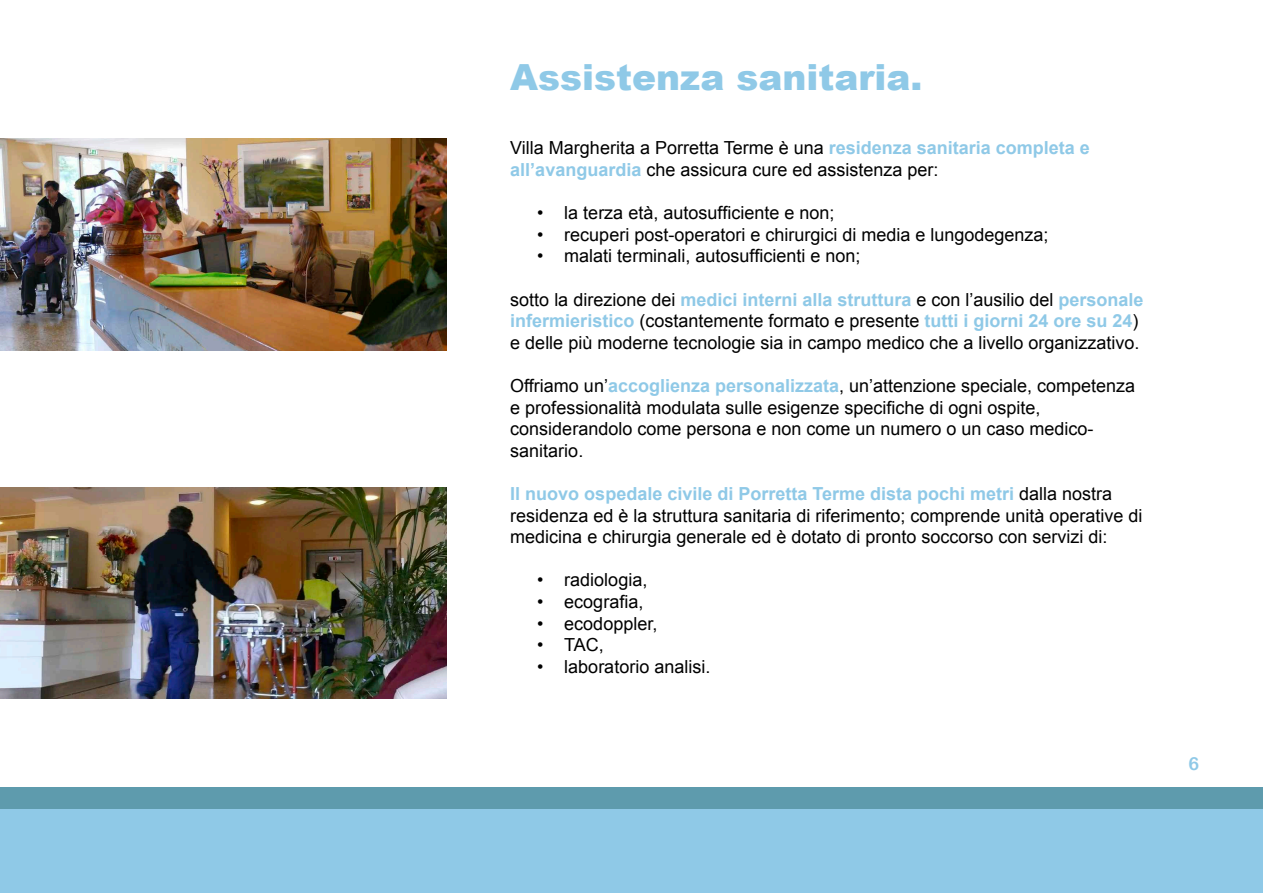
<style>
.page{position:relative;width:1263px;height:893px;background:#fff}
.page>*{position:absolute;margin:0;border:0;box-sizing:border-box;transform-origin:0 0}
.t1{font:900 36px "Arial";color:#8fc9e7}
.t2{font:18px/21.6px "Arial";color:#000}
.t3{font:18px "Arial Rounded MT Bold";color:#8fc9e7}
.s1{font-weight:700;color:#8fc9e7}
</style>
<div class="page">
<div style="left:0;top:809px;width:1263px;height:84px;background:#8fc9e7"></div>
<div style="left:0;top:788px;width:1263px;height:21px;background:#5e9bad"></div>
<img style="left:0;top:139px;width:446px;height:211px">
<img style="left:0;top:488px;width:446px;height:211px">
<p class="t1" style="left:510px;top:51px;width:413px">Assistenza sanitaria.</p>
<p class="t2" style="left:510px;top:137px;width:581px">Villa Margherita a Porretta Terme è una <span class="s1">residenza sanitaria completa e all’avanguardia</span> che assicura cure ed assistenza per:</p>
<p class="t2" style="left:537px;top:202px;width:299px">• la terza età, autosufficiente e non;</p>
<p class="t2" style="left:537px;top:224px;width:513px">• recuperi post-operatori e chirurgici di media e lungodegenza;</p>
<p class="t2" style="left:537px;top:245px;width:325px">• malati terminali, autosufficienti e non;</p>
<p class="t2" style="left:510px;top:289px;width:635px">sotto la direzione dei <span class="s1">medici interni alla struttura</span> e con l’ausilio del <span class="s1">personale infermieristico</span> (costantemente formato e presente <span class="s1">tutti i giorni 24 ore su 24</span>) e delle più moderne tecnologie sia in campo medico che a livello organizzativo.</p>
<p class="t2" style="left:510px;top:375px;width:626px">Offriamo un’<span class="s1">accoglienza personalizzata</span>, un’attenzione speciale, competenza e professionalità modulata sulle esigenze specifiche di ogni ospite, considerandolo come persona e non come un numero o un caso medico&shy;sanitario.</p>
<p class="t2" style="left:510px;top:483px;width:634px"><span class="s1">Il nuovo ospedale civile di Porretta Terme dista pochi metri</span> dalla nostra residenza ed è la struttura sanitaria di riferimento; comprende unità operative di medicina e chirurgia generale ed è dotato di pronto soccorso con servizi di:</p>
<p class="t2" style="left:537px;top:569px;width:112px">• radiologia,</p>
<p class="t2" style="left:537px;top:591px;width:108px">• ecografia,</p>
<p class="t2" style="left:537px;top:613px;width:122px">• ecodoppler,</p>
<p class="t2" style="left:537px;top:634px;width:68px">• TAC,</p>
<p class="t2" style="left:537px;top:656px;width:175px">• laboratorio analisi.</p>
<p class="t3" style="left:1188px;top:753px;width:12px">6</p>
</div>
